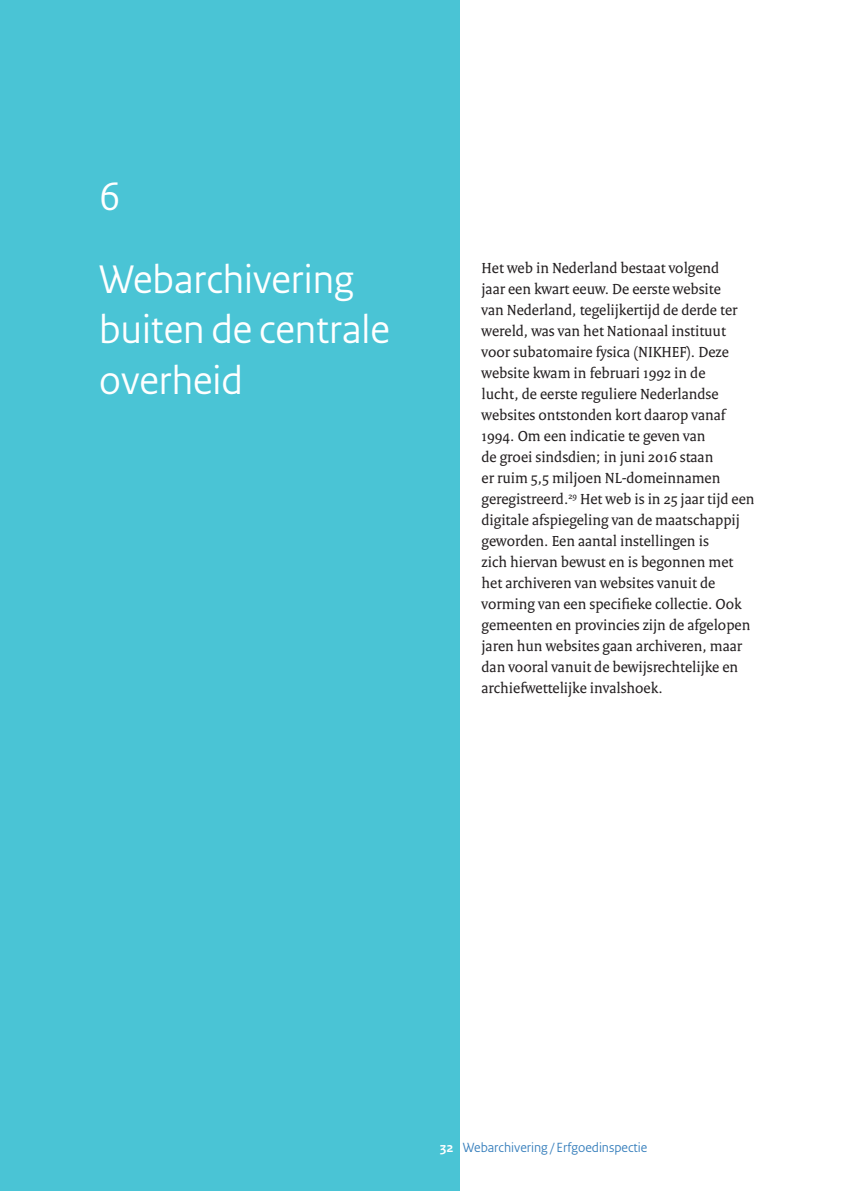
<style>
.page{position:relative;width:844px;height:1191px;background:#fff}
.page>*{position:absolute;margin:0;border:0;box-sizing:border-box;transform-origin:0 0}
.t1{font:42px/50.4px "Rijksoverheid Sans";color:#fff}
.t2{font:15.75px/21px "Rijksoverheid Serif";color:#231f20}
.t3{font:14px "Rijksoverheid Sans";color:#377fbc}
.s1{font-weight:700;color:#fff}
</style>
<div class="page">
<div style="left:0;top:0;width:459px;height:1191px;background:#4ac4d5"></div>
<h1 class="t1" style="left:99px;top:172px;width:23px">6</h1>
<h1 class="t1" style="left:99px;top:254px;width:292px">Webarchivering buiten de centrale overheid</h1>
<p class="t2" style="left:481px;top:257px;width:274px">Het web in Nederland bestaat volgend<br>jaar een kwart eeuw. De eerste website<br>van Nederland, tegelijkertijd de derde ter wereld, was van het Nationaal instituut voor subatomaire fysica (NIKHEF). Deze website kwam in februari 1992 in de<br>lucht, de eerste reguliere Nederlandse websites ontstonden kort daarop vanaf 1994. Om een indicatie te geven van<br>de groei sindsdien; in juni 2016 staan<br>er ruim 5,5 miljoen NL-domeinnamen geregistreerd.<sup>29</sup> Het web is in 25 jaar tijd een digitale afspiegeling van de maatschappij geworden. Een aantal instellingen is<br>zich hiervan bewust en is begonnen met het archiveren van websites vanuit de vorming van een specifieke collectie. Ook gemeenten en provincies zijn de afgelopen jaren hun websites gaan archiveren, maar dan vooral vanuit de bewijsrechtelijke en archiefwettelijke invalshoek.</p>
<p class="t3" style="left:439px;top:1139px;width:209px"><span class="s1">32</span> Webarchivering / Erfgoedinspectie</p>
</div>
